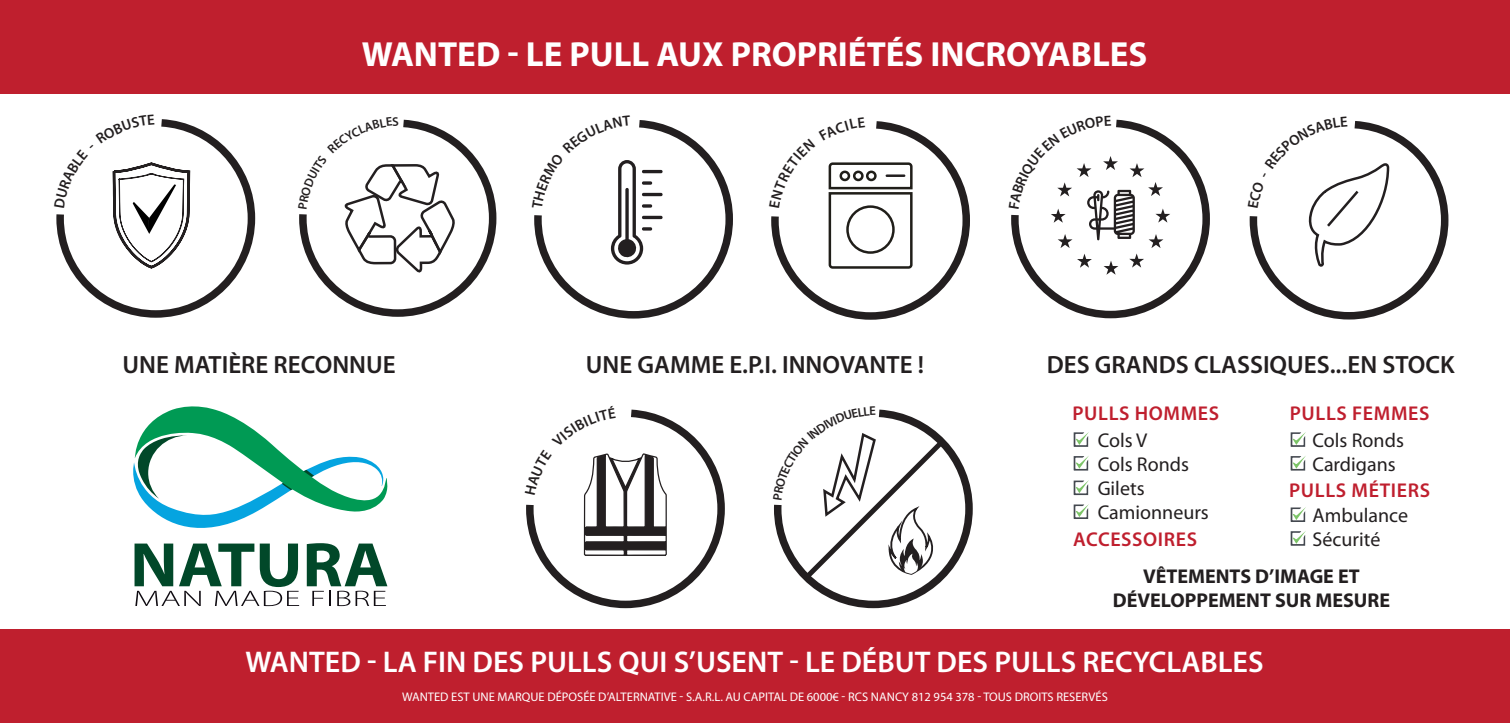
<style>
.page{position:relative;width:1510px;height:723px;background:#fff}
.page>*{position:absolute;margin:0;border:0;box-sizing:border-box;transform-origin:0 0}
.t1{font:700 35px "Myriad Pro";color:#fff}
.t2{font:600 30px "Myriad Pro";color:#fff}
.t3{font:600 25px "Myriad Pro";color:#231f20}
.t4{font:20px/24px "Myriad Pro";color:#231f20}
.t5{font:600 20px "Myriad Pro";letter-spacing:.03em;color:#bf1f2e}
.t6{font:700 20px/24px "Myriad Pro";color:#231f20;text-align:center}
.t7{font:12.5px "Myriad Pro";color:#fff}
</style>
<div class="page">
<div style="left:534px;top:120px;width:199px;height:199px;border:8px solid #231f20;border-radius:94px"></div>
<div style="left:771px;top:121px;width:199px;height:199px;border:8px solid #231f20;border-radius:94px"></div>
<div style="left:1011px;top:120px;width:199px;height:198px;border:8px solid #231f20;border-radius:94px"></div>
<div style="left:526px;top:409px;width:199px;height:199px;border:8px solid #231f20;border-radius:94px"></div>
<div style="left:774px;top:409px;width:198px;height:199px;border:8px solid #231f20;border-radius:94px"></div>
<div style="left:0;top:0;width:1509px;height:93px;background:#bf1f2e"></div>
<div style="left:0;top:630px;width:1509px;height:93px;background:#bf1f2e"></div>
<svg style="left:1073px;top:432px;width:16px;height:15px"></svg>
<svg style="left:1073px;top:456px;width:16px;height:15px"></svg>
<svg style="left:1290px;top:432px;width:16px;height:15px"></svg>
<svg style="left:1290px;top:456px;width:16px;height:15px"></svg>
<svg style="left:1290px;top:507px;width:16px;height:15px"></svg>
<svg style="left:1290px;top:531px;width:16px;height:15px"></svg>
<svg style="left:1073px;top:480px;width:16px;height:15px"></svg>
<svg style="left:1073px;top:504px;width:16px;height:15px"></svg>
<div style="left:1249px;top:121px;width:199px;height:198px;border:8px solid #231f20;border-radius:94px"></div>
<svg style="left:534px;top:120px;width:128px;height:145px"></svg>
<svg style="left:771px;top:121px;width:143px;height:149px"></svg>
<svg style="left:1011px;top:119px;width:159px;height:156px"></svg>
<svg style="left:526px;top:409px;width:142px;height:165px"></svg>
<svg style="left:774px;top:409px;width:175px;height:175px"></svg>
<svg style="left:1249px;top:121px;width:141px;height:146px"></svg>
<svg style="left:56px;top:119px;width:401px;height:488px"></svg>
<h1 class="t1" style="left:362px;top:32px;width:787px">WANTED - LE PULL AUX PROPRIÉTÉS INCROYABLES</h1>
<h3 class="t3" style="left:123px;top:348px;width:274px">UNE MATIÈRE RECONNUE</h3>
<h3 class="t3" style="left:586px;top:348px;width:339px">UNE GAMME E.P.I. INNOVANTE !</h3>
<h3 class="t3" style="left:1046px;top:348px;width:409px">DES GRANDS CLASSIQUES...EN STOCK</h3>
<h3 class="t5" style="left:1072px;top:401px;width:148px">PULLS HOMMES</h3>
<h3 class="t5" style="left:1289px;top:401px;width:141px">PULLS FEMMES</h3>
<h3 class="t4" style="left:1097px;top:428px;width:113px">Cols V<br>Cols Ronds<br>Gilets<br>Camionneurs</h3>
<h3 class="t4" style="left:1312px;top:428px;width:93px">Cols Ronds<br>Cardigans</h3>
<h3 class="t5" style="left:1289px;top:478px;width:142px">PULLS MÉTIERS</h3>
<h3 class="t4" style="left:1312px;top:502px;width:97px">Ambulance<br>Sécurité</h3>
<h3 class="t5" style="left:1073px;top:526px;width:125px">ACCESSOIRES</h3>
<h3 class="t6" style="left:1112px;top:564px;width:279px">VÊTEMENTS D’IMAGE ET<br>DÉVELOPPEMENT SUR MESURE</h3>
<h2 class="t2" style="left:245px;top:643px;width:1019px">WANTED - LA FIN DES PULLS QUI S’USENT - LE DÉBUT DES PULLS RECYCLABLES</h2>
<p class="t7" style="left:402px;top:689px;width:707px">WANTED EST UNE MARQUE DÉPOSÉE D’ALTERNATIVE - S.A.R.L. AU CAPITAL DE 6000€ - RCS NANCY 812 954 378 - TOUS DROITS RESERVÉS</p>
</div>
